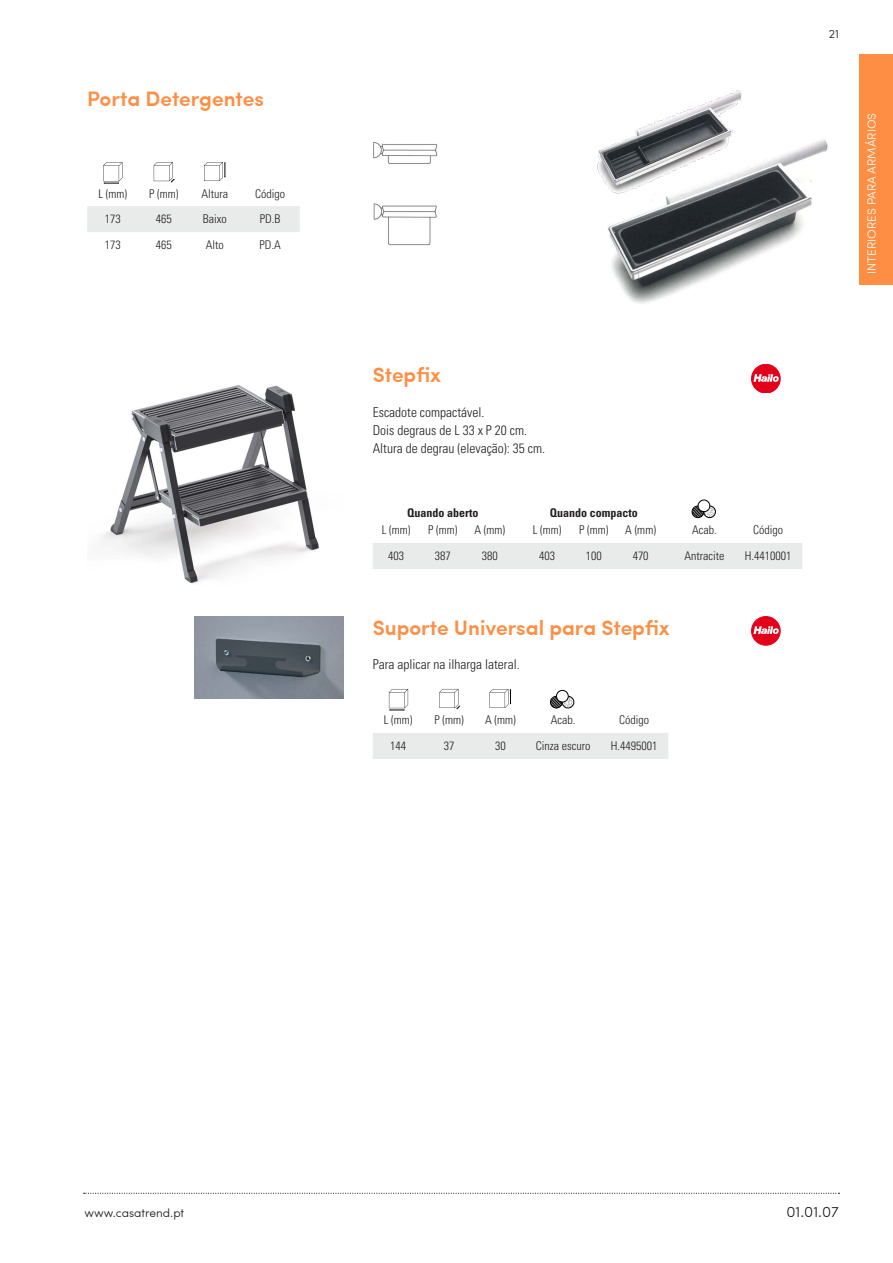
<style>
.page{position:relative;width:893px;height:1263px;background:#fff}
.page>*{position:absolute;margin:0;border:0;box-sizing:border-box;transform-origin:0 0}
.t1{font:600 21px "Sofia Pro";color:#fe8e43}
.t2{font:300 15px "Sofia Pro";color:#231f20}
.t3{font:300 condensed 13.5px "Univers LT Std";color:#231f20}
.Tabela{font:300 condensed 12px "Univers LT Std";color:#231f20}
.t4{font:700 condensed 12px "Univers LT Std";color:#231f20}
.t5{font:300 12px "Sofia Pro";color:#fff}
.t6{font:300 12px "Sofia Pro";color:#231f20}
</style>
<div class="page">
<svg style="left:84px;top:1193px;width:755px;height:1px"></svg>
<div style="left:859px;top:54px;width:34px;height:231px;background:#fe8e43"></div>
<img style="left:608px;top:139px;width:220px;height:165px">
<img style="left:597px;top:90px;width:160px;height:109px">
<img style="left:373px;top:142px;width:65px;height:22px">
<div style="left:87px;top:206px;width:213px;height:26px;background:#e9eaea"></div>
<svg style="left:154px;top:162px;width:21px;height:20px"></svg>
<svg style="left:204px;top:162px;width:22px;height:19px"></svg>
<svg style="left:103px;top:162px;width:20px;height:22px"></svg>
<img style="left:373px;top:203px;width:64px;height:43px">
<img style="left:101px;top:385px;width:218px;height:199px">
<div style="left:373px;top:543px;width:429px;height:26px;background:#e9eaea"></div>
<div style="left:703px;top:506px;width:13px;height:12px;border:1px solid #000;border-radius:50%"></div>
<svg style="left:691px;top:499px;width:24px;height:19px"></svg>
<img style="left:194px;top:616px;width:149px;height:83px">
<div style="left:373px;top:733px;width:295px;height:26px;background:#e9eaea"></div>
<svg style="left:550px;top:690px;width:24px;height:19px"></svg>
<svg style="left:439px;top:689px;width:21px;height:20px"></svg>
<svg style="left:490px;top:689px;width:21px;height:19px"></svg>
<svg style="left:389px;top:689px;width:19px;height:22px"></svg>
<div style="left:751px;top:364px;width:29px;height:29px;background:#e2001a;border-radius:50%"></div>
<div style="left:751px;top:364px;width:29px;height:29px;border:1px solid #e2001a;border-radius:50%"></div>
<svg style="left:753px;top:374px;width:26px;height:8px"></svg>
<div style="left:751px;top:616px;width:29px;height:29px;background:#e2001a;border-radius:50%"></div>
<div style="left:751px;top:616px;width:29px;height:29px;border:1px solid #e2001a;border-radius:50%"></div>
<svg style="left:753px;top:626px;width:26px;height:8px"></svg>
<p class="t1" style="left:87px;top:83px;width:178px">Porta Detergentes</p>
<p class="Tabela" style="left:98px;top:186px;width:30px">L (mm)</p>
<p class="Tabela" style="left:149px;top:186px;width:31px">P (mm)</p>
<p class="Tabela" style="left:201px;top:186px;width:28px">Altura</p>
<p class="Tabela" style="left:255px;top:186px;width:31px">Código</p>
<p class="Tabela" style="left:105px;top:212px;width:17px">173</p>
<p class="Tabela" style="left:156px;top:212px;width:17px">465</p>
<p class="Tabela" style="left:203px;top:212px;width:25px">Baixo</p>
<p class="Tabela" style="left:260px;top:212px;width:22px">PD.B</p>
<p class="Tabela" style="left:105px;top:238px;width:17px">173</p>
<p class="Tabela" style="left:156px;top:238px;width:17px">465</p>
<p class="Tabela" style="left:206px;top:238px;width:19px">Alto</p>
<p class="Tabela" style="left:259px;top:238px;width:23px">PD.A</p>
<p class="t1" style="left:373px;top:359px;width:70px">Stepfix</p>
<p class="t3" style="left:373px;top:404px;width:113px">Escadote compactável.</p>
<p class="t3" style="left:373px;top:422px;width:156px">Dois degraus de L 33 x P 20 cm.</p>
<p class="t3" style="left:373px;top:440px;width:174px">Altura de degrau (elevação): 35 cm.</p>
<p class="t4" style="left:407px;top:505px;width:73px">Quando aberto</p>
<p class="t4" style="left:550px;top:505px;width:89px">Quando compacto</p>
<p class="Tabela" style="left:382px;top:523px;width:30px">L (mm)</p>
<p class="Tabela" style="left:428px;top:523px;width:31px">P (mm)</p>
<p class="Tabela" style="left:474px;top:523px;width:32px">A (mm)</p>
<p class="Tabela" style="left:533px;top:523px;width:30px">L (mm)</p>
<p class="Tabela" style="left:579px;top:523px;width:31px">P (mm)</p>
<p class="Tabela" style="left:625px;top:523px;width:32px">A (mm)</p>
<p class="Tabela" style="left:692px;top:523px;width:26px">Acab.</p>
<p class="Tabela" style="left:753px;top:523px;width:31px">Código</p>
<p class="Tabela" style="left:388px;top:549px;width:17px">403</p>
<p class="Tabela" style="left:435px;top:549px;width:17px">387</p>
<p class="Tabela" style="left:482px;top:549px;width:17px">380</p>
<p class="Tabela" style="left:539px;top:549px;width:17px">403</p>
<p class="Tabela" style="left:586px;top:549px;width:17px">100</p>
<p class="Tabela" style="left:633px;top:549px;width:17px">470</p>
<p class="Tabela" style="left:684px;top:549px;width:41px">Antracite</p>
<p class="Tabela" style="left:745px;top:549px;width:48px">H.4410001</p>
<p class="t1" style="left:373px;top:611px;width:298px">Suporte Universal para Stepfix</p>
<p class="t3" style="left:373px;top:656px;width:148px">Para aplicar na ilharga lateral.</p>
<p class="Tabela" style="left:384px;top:713px;width:30px">L (mm)</p>
<p class="Tabela" style="left:435px;top:713px;width:31px">P (mm)</p>
<p class="Tabela" style="left:485px;top:713px;width:32px">A (mm)</p>
<p class="Tabela" style="left:551px;top:713px;width:26px">Acab.</p>
<p class="Tabela" style="left:619px;top:713px;width:31px">Código</p>
<p class="Tabela" style="left:390px;top:739px;width:17px">144</p>
<p class="Tabela" style="left:444px;top:739px;width:12px">37</p>
<p class="Tabela" style="left:495px;top:739px;width:12px">30</p>
<p class="Tabela" style="left:536px;top:739px;width:56px">Cinza escuro</p>
<p class="Tabela" style="left:611px;top:739px;width:48px">H.4495001</p>
<p class="t6" style="left:829px;top:25px;width:12px">21</p>
<p class="t5" style="left:863px;top:274px;width:163px;rotate:-90deg">INTERIORES PARA ARMÁRIOS</p>
<p class="t6" style="left:84px;top:1204px;width:101px">www.casatrend.pt</p>
<p class="t2" style="left:786px;top:1201px;width:54px">01.01.07</p>
</div>
